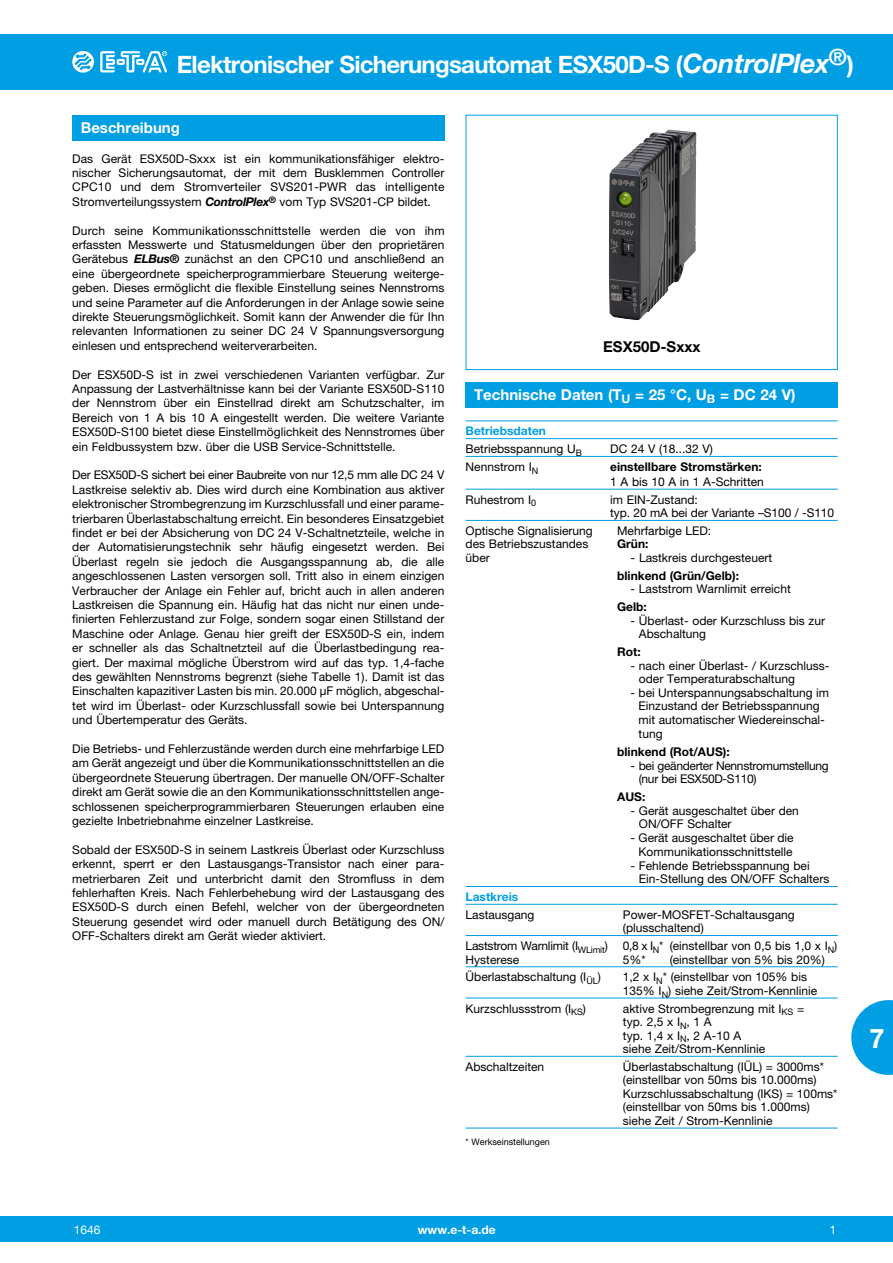
<style>
.page{position:relative;width:893px;height:1263px;background:#fff}
.page>*{position:absolute;margin:0;border:0;box-sizing:border-box;transform-origin:0 0}
.t1{font:700 27px "Helvetica Neue LT";color:#fff}
.t2{font:700 24px "Helvetica Neue LT";letter-spacing:-.03em;color:#fff}
.t3{font:700 15px "Helvetica Neue LT";color:#fff}
.t4{font:700 15px "Helvetica Neue LT";color:#000}
.t5{font:12px/14.4px "Helvetica Neue LT";color:#000}
.t6{font:700 12px "Helvetica Neue LT";color:#000}
.t7{font:12px/13.5px "Helvetica Neue LT";letter-spacing:-.025em;color:#000}
.t8{font:12px "Helvetica Neue LT";letter-spacing:-.02em;color:#000}
.t9{font:700 12px "Helvetica Neue LT";color:#fff}
.t10{font:700 12px "Helvetica Neue LT";color:#009ee3}
.t11{font:12px "Helvetica Neue LT";color:#fff}
.t12{font:12px "Helvetica Neue LT";color:#fff;scale:.95 1}
.t13{font:9px "Helvetica Neue LT";color:#000}
.s1{font-style:italic;font-size:27px}
.s2{font-weight:700;font-style:italic}
.s3{font-weight:700;color:#009ee3}
</style>
<div class="page">
<div style="left:0;top:1216px;width:893px;height:26px;background:#009ee3"></div>
<div style="left:0;top:34px;width:893px;height:55px;background:#009ee3"></div>
<svg style="left:72px;top:51px;width:22px;height:22px"></svg>
<svg style="left:100px;top:51px;width:67px;height:21px"></svg>
<svg style="left:851px;top:1000px;width:42px;height:75px"></svg>
<hr style="left:466px;top:420px;width:372px;height:1px;background:#009ee3">
<hr style="left:466px;top:438px;width:372px;height:1px;background:#009ee3">
<hr style="left:466px;top:456px;width:372px;height:1px;background:#009ee3">
<hr style="left:466px;top:489px;width:372px;height:1px;background:#009ee3">
<hr style="left:466px;top:520px;width:372px;height:1px;background:#009ee3">
<hr style="left:466px;top:886px;width:372px;height:1px;background:#009ee3">
<hr style="left:466px;top:904px;width:372px;height:1px;background:#009ee3">
<hr style="left:466px;top:935px;width:372px;height:1px;background:#009ee3">
<hr style="left:466px;top:966px;width:372px;height:1px;background:#009ee3">
<hr style="left:466px;top:998px;width:372px;height:1px;background:#009ee3">
<hr style="left:466px;top:1056px;width:372px;height:1px;background:#009ee3">
<hr style="left:466px;top:1128px;width:372px;height:1px;background:#009ee3">
<div style="left:72px;top:115px;width:372px;height:25px;background:#009ee3"></div>
<div style="left:466px;top:115px;width:372px;height:255px;border:1px solid #009ee3"></div>
<div style="left:466px;top:383px;width:372px;height:25px;background:#009ee3"></div>
<img style="left:609px;top:130px;width:87px;height:190px">
<h2 class="t2" style="left:177px;top:49px;width:679px">Elektronischer Sicherungsautomat ESX50D-S (<span class="s1">ControlPlex</span><sup>®</sup>)</h2>
<p class="t3" style="left:81px;top:118px;width:101px">Beschreibung</p>
<p class="t5" style="left:72px;top:151px;width:374px;text-align:justify">Das Gerät ESX50D-Sxxx ist ein kommunikationsfähiger elektro&shy;nischer Sicherungsautomat, der mit dem Busklemmen Controller CPC10 und dem Stromverteiler SVS201-PWR das intelligente Stromverteilungssystem <span class="s2">ControlPlex</span><sup>®</sup> vom Typ SVS201-CP bildet.</p>
<p class="t5" style="left:72px;top:223px;width:374px;text-align:justify">Durch seine Kommunikationsschnittstelle werden die von ihm erfassten Messwerte und Statusmeldungen über den proprietären Gerätebus <span class="s2">ELBus®</span> zunächst an den CPC10 und anschließend an eine übergeordnete speicherprogrammierbare Steuerung weiterge&shy;geben. Dieses ermöglicht die flexible Einstellung seines Nennstroms und seine Parameter auf die Anforderungen in der Anlage sowie seine direkte Steuerungsmöglichkeit. Somit kann der Anwender die für Ihn relevanten Informationen zu seiner DC 24 V Spannungsversorgung einlesen und entsprechend weiterverarbeiten.</p>
<p class="t5" style="left:72px;top:367px;width:374px;text-align:justify">Der ESX50D-S ist in zwei verschiedenen Varianten verfügbar. Zur Anpassung der Lastverhältnisse kann bei der Variante ESX50D-S110 der Nennstrom über ein Einstellrad direkt am Schutzschalter, im Bereich von 1 A bis 10 A eingestellt werden. Die weitere Variante ESX50D-S100 bietet diese Einstellmöglichkeit des Nennstromes über ein Feldbussystem bzw. über die USB Service-Schnittstelle.</p>
<p class="t5" style="left:72px;top:468px;width:374px;text-align:justify">Der ESX50D-S sichert bei einer Baubreite von nur 12,5 mm alle DC 24 V Lastkreise selektiv ab. Dies wird durch eine Kombination aus aktiver elektronischer Strombegrenzung im Kurzschlussfall und einer parame&shy;trierbaren Überlastabschaltung erreicht. Ein besonderes Einsatzgebiet findet er bei der Absicherung von DC 24 V-Schaltnetzteile, welche in der Automatisierungstechnik sehr häufig eingesetzt werden. Bei Überlast regeln sie jedoch die Ausgangsspannung ab, die alle angeschlossenen Lasten versorgen soll. Tritt also in einem einzigen Verbraucher der Anlage ein Fehler auf, bricht auch in allen anderen Lastkreisen die Spannung ein. Häufig hat das nicht nur einen unde&shy;finierten Fehlerzustand zur Folge, sondern sogar einen Stillstand der Maschine oder Anlage. Genau hier greift der ESX50D-S ein, indem er schneller als das Schaltnetzteil auf die Überlastbedingung rea&shy;giert. Der maximal mögliche Überstrom wird auf das typ. 1,4-fache des gewählten Nennstroms begrenzt (siehe Tabelle 1). Damit ist das Einschalten kapazitiver Lasten bis min. 20.000 μF möglich, abgeschal&shy;tet wird im Überlast- oder Kurzschlussfall sowie bei Unterspannung und Übertemperatur des Geräts.</p>
<p class="t5" style="left:72px;top:741px;width:374px;text-align:justify">Die Betriebs- und Fehlerzustände werden durch eine mehrfarbige LED am Gerät angezeigt und über die Kommunikationsschnittstellen an die übergeordnete Steuerung übertragen. Der manuelle ON/OFF-Schalter direkt am Gerät sowie die an den Kommunikationsschnittstellen ange&shy;schlossenen speicherprogrammierbaren Steuerungen erlauben eine gezielte Inbetriebnahme einzelner Lastkreise.</p>
<p class="t5" style="left:72px;top:842px;width:374px;text-align:justify">Sobald der ESX50D-S in seinem Lastkreis Überlast oder Kurzschluss erkennt, sperrt er den Lastausgangs-Transistor nach einer para&shy;metrierbaren Zeit und unterbricht damit den Stromfluss in dem fehlerhaften Kreis. Nach Fehlerbehebung wird der Lastausgang des ESX50D-S durch einen Befehl, welcher von der übergeordneten Steuerung gesendet wird oder manuell durch Betätigung des ON/ OFF-Schalters direkt am Gerät wieder aktiviert.</p>
<p class="t4" style="left:603px;top:337px;width:99px">ESX50D-Sxxx</p>
<p class="t3" style="left:474px;top:386px;width:323px">Technische Daten (T<sub>U</sub> = 25 °C, U<sub>B</sub> = DC 24 V)</p>
<p class="t5" style="left:466px;top:422px;width:118px;line-height:17.7px"><span class="s3">Betriebsdaten<br></span>Betriebsspannung U<sub>B</sub></p>
<p class="t5" style="left:610px;top:441px;width:104px">DC 24 V (18...32 V)</p>
<p class="t5" style="left:466px;top:459px;width:74px">Nennstrom I<sub>N</sub></p>
<p class="t6" style="left:610px;top:459px;width:153px">einstellbare Stromstärken:</p>
<p class="t5" style="left:610px;top:474px;width:155px">1 A bis 10 A in 1 A-Schritten</p>
<p class="t5" style="left:466px;top:492px;width:72px">Ruhestrom I<sub>0</sub></p>
<p class="t5" style="left:610px;top:492px;width:225px;line-height:13.5px">im EIN-Zustand:<br>typ. 20 mA bei der Variante –S100 / -S110</p>
<p class="t5" style="left:466px;top:523px;width:129px">Optische Signalisierung</p>
<p class="t5" style="left:617px;top:523px;width:96px">Mehrfarbige LED:</p>
<p class="t5" style="left:466px;top:537px;width:124px">des Betriebszustandes</p>
<p class="t6" style="left:617px;top:537px;width:33px">Grün:</p>
<p class="t5" style="left:466px;top:550px;width:26px">über</p>
<p class="t5" style="left:631px;top:550px;width:143px">- Lastkreis durchgesteuert</p>
<p class="t6" style="left:617px;top:568px;width:123px">blinkend (Grün/Gelb):</p>
<p class="t5" style="left:631px;top:582px;width:162px">- Laststrom Warnlimit erreicht</p>
<p class="t6" style="left:617px;top:600px;width:31px">Gelb:</p>
<p class="t5" style="left:639px;top:614px;width:187px;line-height:13.5px;text-indent:-8px">- Überlast- oder Kurzschluss bis zur<br>Abschaltung</p>
<p class="t6" style="left:617px;top:645px;width:25px">Rot:</p>
<p class="t5" style="left:639px;top:659px;width:192px;line-height:13.5px;text-indent:-8px">- nach einer Überlast- / Kurzschluss&shy;oder Temperaturabschaltung</p>
<p class="t5" style="left:639px;top:686px;width:192px;line-height:13.8px;text-indent:-8px">- bei Unterspannungsabschaltung im<br>Einzustand der Betriebsspannung mit automatischer Wiedereinschal&shy;tung</p>
<p class="t6" style="left:617px;top:745px;width:114px">blinkend (Rot/AUS):</p>
<p class="t7" style="left:639px;top:759px;width:191px;text-indent:-8px">- bei geänderter Nennstromumstellung (nur bei ESX50D-S110)</p>
<p class="t6" style="left:617px;top:790px;width:30px">AUS:</p>
<p class="t5" style="left:639px;top:804px;width:161px;line-height:13.5px;text-indent:-8px">- Gerät ausgeschaltet über den<br>ON/OFF Schalter</p>
<p class="t5" style="left:631px;top:830px;width:164px;text-align:center">- Gerät ausgeschaltet über die<br>Kommunikationsschnittstelle</p>
<p class="t5" style="left:639px;top:859px;width:192px;line-height:13.5px;text-indent:-8px">- Fehlende Betriebsspannung bei<br>Ein-Stellung des ON/OFF Schalters</p>
<p class="t10" style="left:466px;top:889px;width:54px">Lastkreis</p>
<p class="t5" style="left:466px;top:907px;width:70px">Lastausgang</p>
<p class="t5" style="left:623px;top:907px;width:173px;line-height:13.5px">Power-MOSFET-Schaltausgang (plusschaltend)</p>
<p class="t8" style="left:466px;top:938px;width:144px">Laststrom Warnlimit (I<sub>WLimit</sub>)</p>
<p class="t5" style="left:623px;top:938px;width:216px">0,8 x I<sub>N</sub>* (einstellbar von 0,5 bis 1,0 x I<sub>N</sub>)</p>
<p class="t5" style="left:466px;top:952px;width:55px">Hysterese</p>
<p class="t5" style="left:623px;top:952px;width:24px">5%*</p>
<p class="t5" style="left:670px;top:952px;width:157px">(einstellbar von 5% bis 20%)</p>
<p class="t5" style="left:466px;top:970px;width:137px">Überlastabschaltung (I<sub>ÜL</sub>)</p>
<p class="t5" style="left:623px;top:970px;width:196px;line-height:13.5px">1,2 x I<sub>N</sub>* (einstellbar von 105% bis<br>135% I<sub>N</sub>) siehe Zeit/Strom-Kennlinie</p>
<p class="t5" style="left:466px;top:1001px;width:122px">Kurzschlussstrom (I<sub>KS</sub>)</p>
<p class="t5" style="left:623px;top:1001px;width:183px;line-height:13.5px">aktive Strombegrenzung mit I<sub>KS</sub> = typ. 2,5 x I<sub>N</sub>, 1 A<br>typ. 1,4 x I<sub>N</sub>, 2 A-10 A<br>siehe Zeit/Strom-Kennlinie</p>
<p class="t5" style="left:466px;top:1059px;width:80px">Abschaltzeiten</p>
<p class="t5" style="left:623px;top:1060px;width:216px;line-height:13.5px">Überlastabschaltung (IÜL) = 3000ms* (einstellbar von 50ms bis 10.000ms)<br>Kurzschlussabschaltung (IKS) = 100ms* (einstellbar von 50ms bis 1.000ms) siehe Zeit / Strom-Kennlinie</p>
<p class="t13" style="left:466px;top:1137px;width:86px">* Werkseinstellungen</p>
<h1 class="t1" style="left:869px;top:1022px;width:17px">7</h1>
<p class="t9" style="left:418px;top:1222px;width:79px">www.e-t-a.de</p>
<p class="t11" style="left:74px;top:1222px;width:28px">1646</p>
<p class="t12" style="left:830px;top:1222px;width:8px">1</p>
</div>
